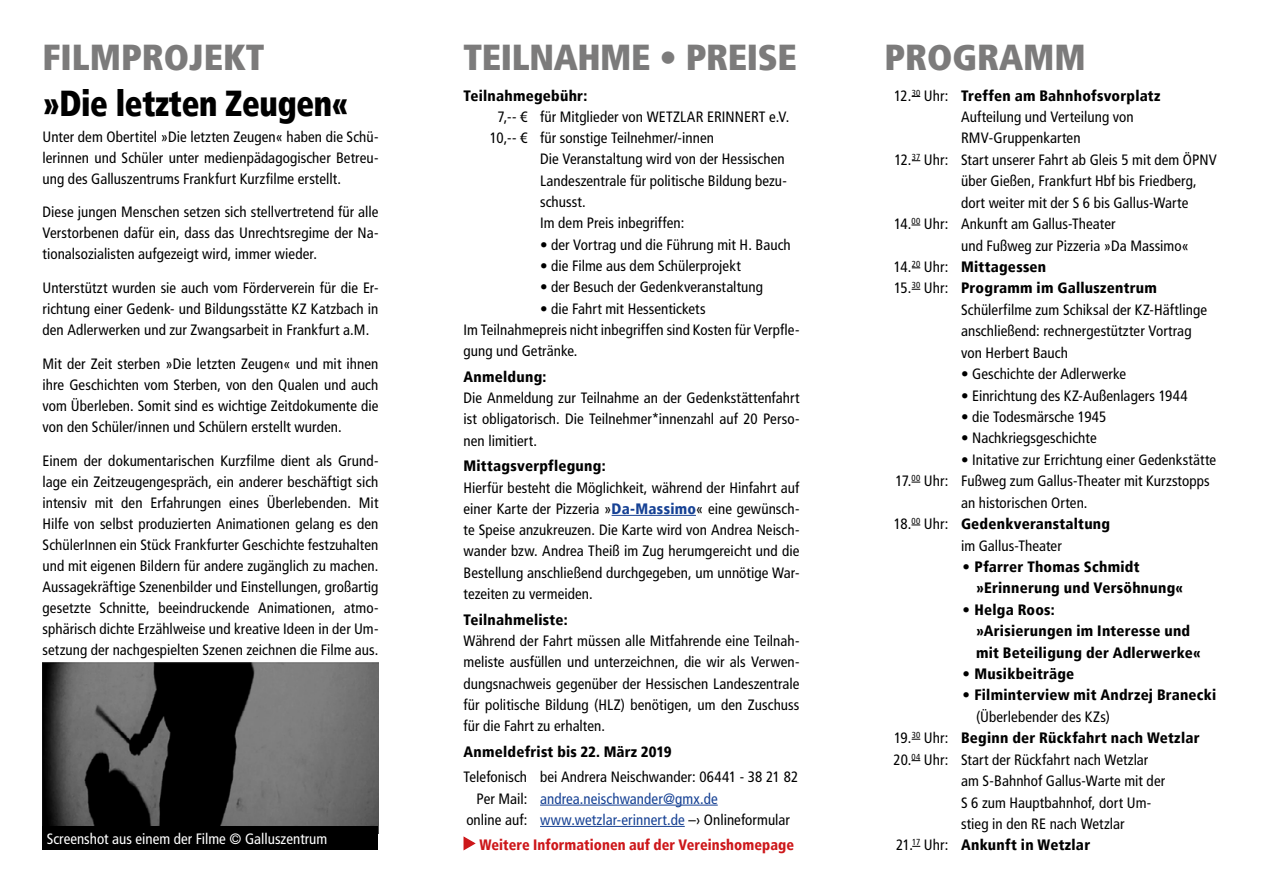
<style>
.page{position:relative;width:1263px;height:893px;background:#fff}
.page>*{position:absolute;margin:0;border:0;box-sizing:border-box;transform-origin:0 0}
.Titel{font:900 condensed 36px "Frutiger";color:#7c7b7b}
.Titel-2{font:900 condensed 36px "Frutiger";letter-spacing:-.01em;color:#000;scale:.89 1}
.Fließtext{font:condensed 15px/21px "Frutiger";letter-spacing:.005em;color:#000;text-align:justify}
.Programm{font:condensed 15px/21.5px "Frutiger";letter-spacing:.005em;color:#000}
.Programm-2{font:900 condensed 15px/21.5px "Frutiger";letter-spacing:.015em;color:#000}
.Fließtext-2{font:900 condensed 15px "Frutiger";letter-spacing:.015em;color:#000}
.Fließtext-3{font:900 condensed 15px "Frutiger";letter-spacing:.005em;color:#cd171a;scale:.95 1}
.Bildlegende{font:condensed 15px "Frutiger";color:#fff}
.Programm-3{font:condensed 15px "Frutiger";letter-spacing:.005em;color:#164194}
.s1{font-weight:900}
.s2{font-weight:400}
.s3{font-weight:900;color:#164194}
.s4{color:#000}
.s5{color:#164194}
</style>
<div class="page">
<hr style="left:612px;top:515px;width:84px;height:1px;background:#164194">
<hr style="left:540px;top:805px;width:178px;height:1px;background:#164194">
<hr style="left:540px;top:826px;width:145px;height:1px;background:#164194">
<svg style="left:463px;top:836px;width:13px;height:15px"></svg>
<img style="left:43px;top:663px;width:335px;height:163px">
<div style="left:43px;top:826px;width:335px;height:24px;background:#000"></div>
<p class="Titel" style="left:43px;top:35px;width:223px">FILMPROJEKT</p>
<p class="Titel" style="left:463px;top:35px;width:335px">TEILNAHME • PREISE</p>
<p class="Titel" style="left:884px;top:35px;width:203px">PROGRAMM</p>
<p class="Titel-2" style="left:43px;top:82px;width:346px">»Die letzten Zeugen«</p>
<p class="Fließtext" style="left:43px;top:126px;width:337px">Unter dem Obertitel »Die letzten Zeugen« haben die Schü&shy;lerinnen und Schüler unter medienpädagogischer Betreu&shy;ung des Galluszentrums Frankfurt Kurzfilme erstellt.</p>
<p class="Fließtext" style="left:43px;top:202px;width:337px">Diese jungen Menschen setzen sich stellvertretend für alle Verstorbenen dafür ein, dass das Unrechtsregime der Na&shy;tionalsozialisten aufgezeigt wird, immer wieder.</p>
<p class="Fließtext" style="left:43px;top:277px;width:337px">Unterstützt wurden sie auch vom Förderverein für die Er&shy;richtung einer Gedenk- und Bildungsstätte KZ Katzbach in den Adlerwerken und zur Zwangsarbeit in Frankfurt a.M.</p>
<p class="Fließtext" style="left:43px;top:353px;width:337px">Mit der Zeit sterben »Die letzten Zeugen« und mit ihnen ihre Geschichten vom Sterben, von den Qualen und auch vom Überleben. Somit sind es wichtige Zeitdokumente die von den Schüler/innen und Schülern erstellt wurden.</p>
<p class="Fließtext" style="left:43px;top:450px;width:337px">Einem der dokumentarischen Kurzfilme dient als Grund&shy;lage ein Zeitzeugengespräch, ein anderer beschäftigt sich intensiv mit den Erfahrungen eines Überlebenden. Mit Hilfe von selbst produzierten Animationen gelang es den SchülerInnen ein Stück Frankfurter Geschichte festzuhalten und mit eigenen Bildern für andere zugänglich zu machen.<br>Aussagekräftige Szenenbilder und Einstellungen, großartig gesetzte Schnitte, beeindruckende Animationen, atmo&shy;sphärisch dichte Erzählweise und kreative Ideen in der Um&shy;setzung der nachgespielten Szenen zeichnen die Filme aus.</p>
<p class="Programm" style="left:961px;top:85px;width:201px;text-indent:-67px">12.<sup>30</sup> Uhr: <span class="s1">Treffen am Bahnhofsvorplatz<br></span>Aufteilung und Verteilung von<br>RMV-Gruppenkarten</p>
<p class="Programm" style="left:961px;top:149px;width:257px;text-indent:-67px">12.<sup>37</sup> Uhr: Start unserer Fahrt ab Gleis 5 mit dem ÖPNV über Gießen, Frankfurt Hbf bis Friedberg, dort weiter mit der S 6 bis Gallus-Warte</p>
<p class="Programm" style="left:961px;top:213px;width:229px;text-indent:-67px">14.<sup>00</sup> Uhr: Ankunft am Gallus-Theater<br>und Fußweg zur Pizzeria »Da Massimo«</p>
<p class="Programm-2" style="left:894px;top:256px;width:154px"><span class="s2">14.</span><sup>20</sup> <span class="s2">Uhr:</span> Mittagessen</p>
<p class="Programm" style="left:961px;top:278px;width:247px;text-indent:-67px">15.<sup>30</sup> Uhr: <span class="s1">Programm im Galluszentrum </span>Schülerfilme zum Schiksal der KZ-Häftlinge anschließend: rechnergestützter Vortrag von Herbert Bauch</p>
<p class="Programm" style="left:961px;top:363px;width:166px">• Geschichte der Adlerwerke</p>
<p class="Programm" style="left:961px;top:385px;width:228px">• Einrichtung des KZ-Außenlagers 1944</p>
<p class="Programm" style="left:961px;top:406px;width:147px">• die Todesmärsche 1945</p>
<p class="Programm" style="left:961px;top:428px;width:137px">• Nachkriegsgeschichte</p>
<p class="Programm" style="left:961px;top:449px;width:257px">• Initative zur Errichtung einer Gedenkstätte</p>
<p class="Programm" style="left:961px;top:470px;width:250px;text-indent:-66px">17.<sup>00</sup> Uhr: Fußweg zum Gallus-Theater mit Kurzstopps an historischen Orten.</p>
<p class="Programm" style="left:961px;top:513px;width:151px;text-indent:-67px">18.<sup>00</sup> Uhr: <span class="s1">Gedenkveranstaltung </span>im Gallus-Theater</p>
<p class="Programm-2" style="left:976px;top:556px;width:209px;text-indent:-14px"><span class="s2">•</span> Pfarrer Thomas Schmidt »Erinnerung und Versöhnung«</p>
<p class="Programm-2" style="left:976px;top:599px;width:226px;text-indent:-14px"><span class="s2">•</span> Helga Roos:<br>»Arisierungen im Interesse und mit Beteiligung der Adlerwerke«</p>
<p class="Programm-2" style="left:962px;top:663px;width:113px"><span class="s2">•</span> Musikbeiträge</p>
<p class="Programm-2" style="left:976px;top:684px;width:242px;text-indent:-14px"><span class="s2">•</span> Filminterview mit Andrzej Branecki <span class="s2">(Überlebender des KZs)</span></p>
<p class="Programm-2" style="left:894px;top:727px;width:307px"><span class="s2">19.</span><sup>30</sup> <span class="s2">Uhr:</span> Beginn der Rückfahrt nach Wetzlar</p>
<p class="Programm" style="left:961px;top:749px;width:206px;text-indent:-67px">20.<sup>04</sup> Uhr: Start der Rückfahrt nach Wetzlar am S-Bahnhof Gallus-Warte mit der S 6 zum Hauptbahnhof, dort Um&shy;stieg in den RE nach Wetzlar</p>
<p class="Programm-2" style="left:896px;top:834px;width:196px"><span class="s2">21.</span><sup>17</sup> <span class="s2">Uhr:</span> Ankunft in Wetzlar</p>
<p class="Fließtext-2" style="left:463px;top:86px;width:125px">Teilnahmegebühr:</p>
<p class="Programm" style="left:497px;top:106px;width:293px">7,-- € für Mitglieder von WETZLAR ERINNERT e.V.</p>
<p class="Programm" style="left:540px;top:127px;width:248px;text-indent:-50px">10,-- € für sonstige Teilnehmer/-innen<br>Die Veranstaltung wird von der Hessischen<br>Landeszentrale für politische Bildung bezu&shy;schusst.<br>Im dem Preis inbegriffen:</p>
<p class="Programm" style="left:540px;top:234px;width:252px">• der Vortrag und die Führung mit H. Bauch</p>
<p class="Programm" style="left:540px;top:255px;width:202px">• die Filme aus dem Schülerprojekt</p>
<p class="Programm" style="left:540px;top:276px;width:224px">• der Besuch der Gedenkveranstaltung</p>
<p class="Programm" style="left:540px;top:298px;width:167px">• die Fahrt mit Hessentickets</p>
<p class="Fließtext" style="left:463px;top:319px;width:337px">Im Teilnahmepreis nicht inbegriffen sind Kosten für Verpfle&shy;gung und Getränke.</p>
<p class="Fließtext-2" style="left:463px;top:368px;width:84px">Anmeldung:</p>
<p class="Fließtext" style="left:463px;top:387px;width:337px">Die Anmeldung zur Teilnahme an der Gedenkstättenfahrt ist obligatorisch. Die Teilnehmer*innenzahl auf 20 Perso&shy;nen limitiert.</p>
<p class="Fließtext" style="left:463px;top:455px;width:337px;text-align:left"><span class="s1">Mittagsverpflegung:<br></span>Hierfür besteht die Möglichkeit, während der Hinfahrt auf einer Karte der Pizzeria »<span class="s3">Da-Massimo</span>« eine gewünsch&shy;te Speise anzukreuzen. Die Karte wird von Andrea Neisch&shy;wander bzw. Andrea Theiß im Zug herumgereicht und die Bestellung anschließend durchgegeben, um unnötige War&shy;tezeiten zu vermeiden.</p>
<p class="Fließtext" style="left:463px;top:609px;width:337px;text-align:left"><span class="s1">Teilnahmeliste:<br></span>Während der Fahrt müssen alle Mitfahrende eine Teilnah&shy;meliste ausfüllen und unterzeichnen, die wir als Verwen&shy;dungsnachweis gegenüber der Hessischen Landeszentrale für politische Bildung (HLZ) benötigen, um den Zuschuss für die Fahrt zu erhalten.</p>
<p class="Fließtext-2" style="left:463px;top:742px;width:210px">Anmeldefrist bis 22. März 2019</p>
<p class="Programm" style="left:463px;top:766px;width:336px">Telefonisch bei Andrera Neischwander: 06441 - 38 21 82</p>
<p class="Programm-3" style="left:476px;top:790px;width:243px"><span class="s4">Per Mail:</span> andrea.neischwander@gmx.de</p>
<p class="Programm" style="left:466px;top:809px;width:325px">online auf: <span class="s5">www.wetzlar-erinnert.de</span> –› Onlineformular</p>
<p class="Fließtext-3" style="left:479px;top:836px;width:333px">Weitere Informationen auf der Vereinshomepage</p>
<p class="Bildlegende" style="left:47px;top:830px;width:282px">Screenshot aus einem der Filme © Galluszentrum</p>
</div>
